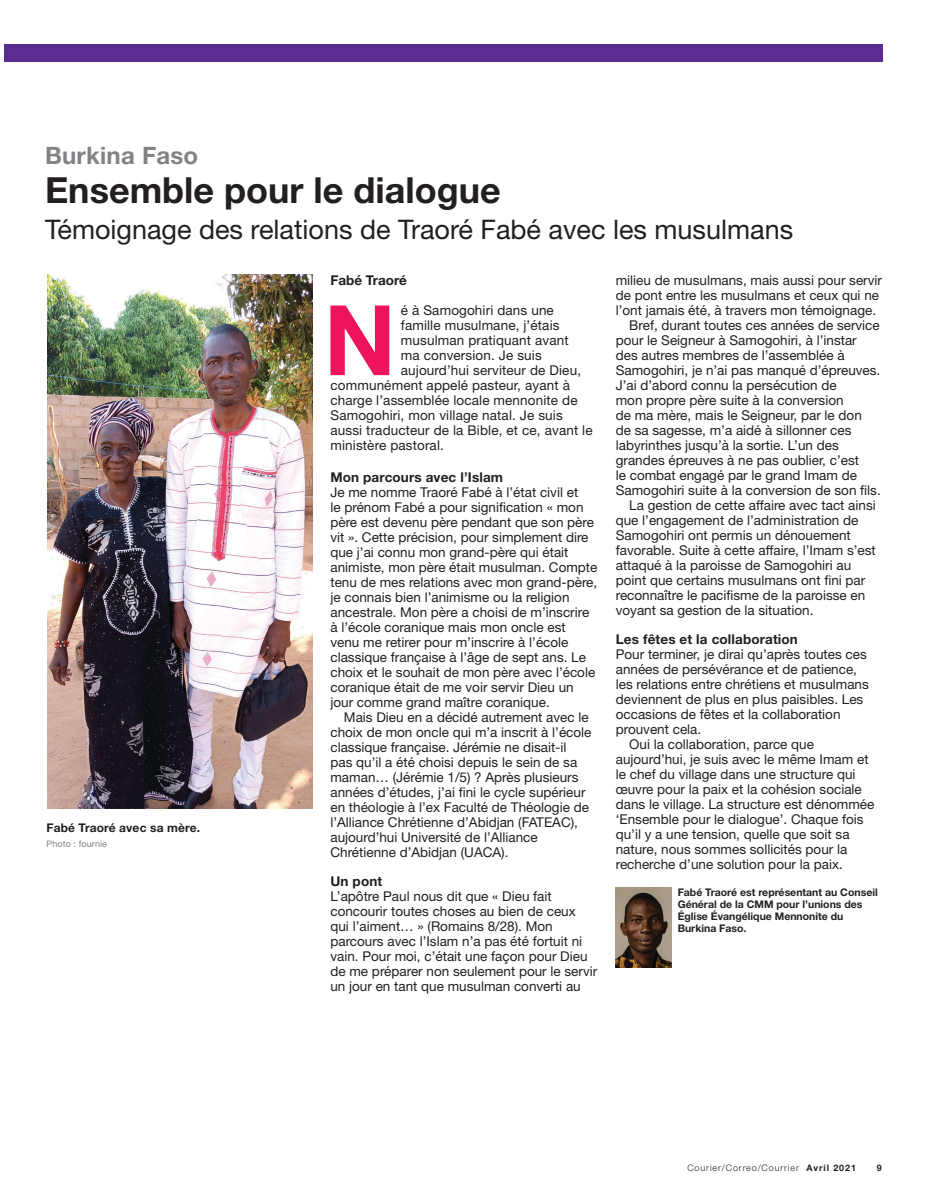
<style>
.page{position:relative;width:927px;height:1197px;background:#fff}
.page>*{position:absolute;margin:0;border:0;box-sizing:border-box;transform-origin:0 0}
.t1{font:700 97.5px "Helvetica Neue LT Std";color:#ed145b}
.Headings_24_24{font:700 36px "Helvetica Neue";color:#231f20}
.Headings_24_24-2{font:27px "Helvetica Neue LT Std";color:#231f20}
.Editorial_Head{font:700 24px "Helvetica Neue LT Std";letter-spacing:.01em;color:#808285}
.text{font:13.5px/15px "Helvetica Neue LT Std";color:#231f20}
.Body_Text_9_10{font:700 13.5px "Helvetica Neue LT Std";letter-spacing:.01em;color:#231f20}
.byline_at_beginning{font:700 13.5px "Helvetica Neue LT Std";color:#231f20}
.photo_credit{font:700 12px "Helvetica Neue LT Std";letter-spacing:.01em;color:#231f20}
.Credit_Line{font:700 10.5px/12px "Helvetica Neue LT Std";color:#231f20}
.t2{font:300 9px "Helvetica Neue LT Std";letter-spacing:.1em;color:#231f20}
.photo_credit-2{font:9px "Helvetica Neue LT Std";letter-spacing:.01em;color:#808285}
.t3{font:700 9px "Helvetica Neue LT Std";color:#231f20}
.s1{font-weight:700}
</style>
<div class="page">
<div style="left:4px;top:44px;width:879px;height:17px;background:#5c2d91"></div>
<img style="left:616px;top:888px;width:55px;height:80px">
<img style="left:47px;top:274px;width:266px;height:534px">
<p class="Editorial_Head" style="left:45px;top:141px;width:155px">Burkina Faso</p>
<p class="Headings_24_24" style="left:45px;top:168px;width:457px">Ensemble pour le dialogue</p>
<p class="Headings_24_24-2" style="left:45px;top:214px;width:750px">Témoignage des relations de Traoré Fabé avec les musulmans</p>
<p class="photo_credit" style="left:46px;top:820px;width:155px">Fabé Traoré avec sa mère.</p>
<p class="photo_credit-2" style="left:46px;top:839px;width:62px">Photo : fournie</p>
<p class="byline_at_beginning" style="left:330px;top:272px;width:78px">Fabé Traoré</p>
<p class="t1" style="left:324px;top:280px;width:74px">N</p>
<p class="text" style="left:401px;top:303px;width:155px">é à Samogohiri dans une</p>
<p class="text" style="left:401px;top:318px;width:160px">famille musulmane, j’étais</p>
<p class="text" style="left:401px;top:333px;width:169px">musulman pratiquant avant</p>
<p class="text" style="left:401px;top:348px;width:142px">ma conversion. Je suis</p>
<p class="text" style="left:401px;top:363px;width:182px">aujourd’hui serviteur de Dieu,</p>
<p class="text" style="left:330px;top:378px;width:241px">communément appelé pasteur, ayant à</p>
<p class="text" style="left:330px;top:393px;width:249px">charge l’assemblée locale mennonite de</p>
<p class="text" style="left:330px;top:408px;width:234px">Samogohiri, mon village natal. Je suis</p>
<p class="text" style="left:330px;top:423px;width:264px">aussi traducteur de la Bible, et ce, avant le</p>
<p class="text" style="left:330px;top:438px;width:115px">ministère pastoral.</p>
<p class="Body_Text_9_10" style="left:330px;top:469px;width:174px">Mon parcours avec l’Islam</p>
<p class="text" style="left:330px;top:485px;width:268px">Je me nomme Traoré Fabé à l’état civil et<br>le prénom Fabé a pour signification « mon père est devenu père pendant que son père vit ». Cette précision, pour simplement dire que j’ai connu mon grand-père qui était animiste, mon père était musulman. Compte tenu de mes relations avec mon grand-père, je connais bien l’animisme ou la religion ancestrale. Mon père a choisi de m’inscrire à l’école coranique mais mon oncle est venu me retirer pour m’inscrire à l’école classique française à l’âge de sept ans. Le choix et le souhait de mon père avec l’école coranique était de me voir servir Dieu un jour comme grand maître coranique.</p>
<p class="text" style="left:330px;top:710px;width:263px;text-indent:14px">Mais Dieu en a décidé autrement avec le choix de mon oncle qui m’a inscrit à l’école classique française. Jérémie ne disait-il pas qu’il a été choisi depuis le sein de sa maman… (Jérémie 1/5) ? Après plusieurs années d’études, j’ai fini le cycle supérieur en théologie à l’ex Faculté de Théologie de l’Alliance Chrétienne d’Abidjan (FATEAC), aujourd’hui Université de l’Alliance Chrétienne d’Abidjan (UACA).</p>
<p class="Body_Text_9_10" style="left:330px;top:873px;width:53px">Un pont</p>
<p class="text" style="left:330px;top:888px;width:268px">L’apôtre Paul nous dit que « Dieu fait concourir toutes choses au bien de ceux qui l’aiment… » (Romains 8/28). Mon parcours avec l’Islam n’a pas été fortuit ni vain. Pour moi, c’était une façon pour Dieu de me préparer non seulement pour le servir un jour en tant que musulman converti au</p>
<p class="text" style="left:616px;top:273px;width:268px">milieu de musulmans, mais aussi pour servir de pont entre les musulmans et ceux qui ne l’ont jamais été, à travers mon témoignage.</p>
<p class="text" style="left:616px;top:318px;width:267px;text-indent:14px">Bref, durant toutes ces années de service pour le Seigneur à Samogohiri, à l’instar des autres membres de l’assemblée à Samogohiri, je n’ai pas manqué d’épreuves.<br>J’ai d’abord connu la persécution de<br>mon propre père suite à la conversion<br>de ma mère, mais le Seigneur, par le don<br>de sa sagesse, m’a aidé à sillonner ces labyrinthes jusqu’à la sortie. L’un des grandes épreuves à ne pas oublier, c’est<br>le combat engagé par le grand Imam de Samogohiri suite à la conversion de son fils.</p>
<p class="text" style="left:616px;top:498px;width:262px;text-indent:14px">La gestion de cette affaire avec tact ainsi que l’engagement de l’administration de Samogohiri ont permis un dénouement favorable. Suite à cette affaire, l’Imam s’est attaqué à la paroisse de Samogohiri au point que certains musulmans ont fini par reconnaître le pacifisme de la paroisse en voyant sa gestion de la situation.</p>
<p class="Body_Text_9_10" style="left:616px;top:631px;width:184px">Les fêtes et la collaboration</p>
<p class="text" style="left:616px;top:646px;width:255px">Pour terminer, je dirai qu’après toutes ces années de persévérance et de patience, les relations entre chrétiens et musulmans deviennent de plus en plus paisibles. Les occasions de fêtes et la collaboration prouvent cela.</p>
<p class="text" style="left:616px;top:736px;width:260px;text-indent:14px">Oui la collaboration, parce que aujourd’hui, je suis avec le même Imam et le chef du village dans une structure qui œuvre pour la paix et la cohésion sociale dans le village. La structure est dénommée ‘Ensemble pour le dialogue’. Chaque fois qu’il y a une tension, quelle que soit sa nature, nous sommes sollicités pour la recherche d’une solution pour la paix.</p>
<p class="Credit_Line" style="left:678px;top:886px;width:202px">Fabé Traoré est représentant au Conseil<br>Général de la CMM pour l’unions des<br>Église Évangélique Mennonite du<br>Burkina Faso.</p>
<p class="t2" style="left:687px;top:1162px;width:170px">Courier/Correo/Courrier <span class="s1">Avril 2021</span></p>
<p class="t3" style="left:877px;top:1162px;width:7px">9</p>
</div>
